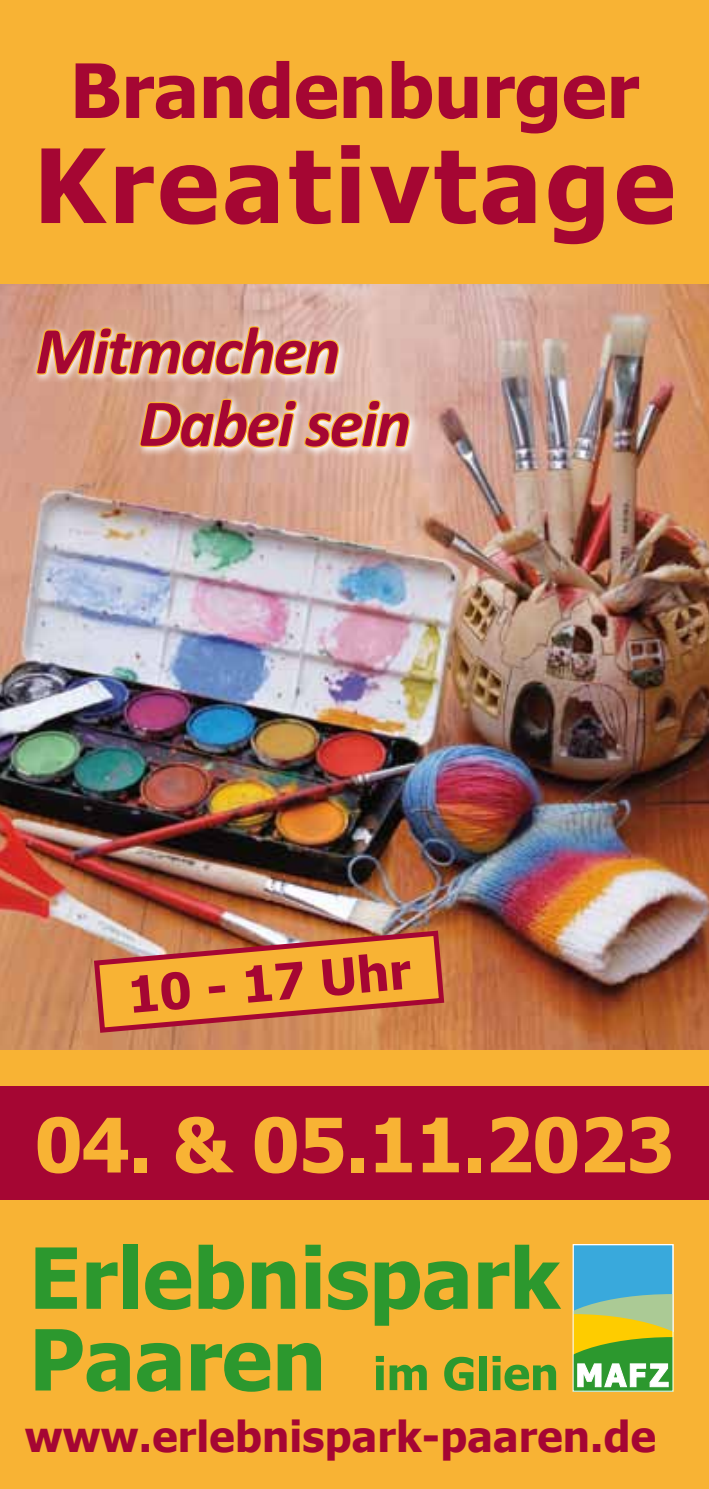
<style>
.page{position:relative;width:709px;height:1489px;background:#fff}
.page>*{position:absolute;margin:0;border:0;box-sizing:border-box;transform-origin:0 0}
.t1{font:700 102.5px "Tahoma";letter-spacing:.04em;color:#a50633}
.t2{font:700 75px "Tahoma";letter-spacing:-.01em;color:#f8b334}
.t3{font:700 75px "Tahoma";color:#a50633}
.t4{font:italic 700 67.5px/72.5px "Calibri";letter-spacing:-.03em;color:#a50633}
.t5{font:700 50px "Tahoma";color:#a50633}
.t6{font:700 42.5px "Tahoma";letter-spacing:.005em;color:#a50633}
</style>
<div class="page">
<div style="left:0;top:0;width:709px;height:1488px;background:#f8b334"></div>
<img style="left:0;top:284px;width:709px;height:765px">
<svg style="left:91px;top:927px;width:356px;height:108px"></svg>
<svg style="left:35px;top:1329px;width:95px;height:62px"></svg>
<svg style="left:137px;top:1342px;width:43px;height:49px"></svg>
<svg style="left:191px;top:1342px;width:79px;height:49px"></svg>
<svg style="left:278px;top:1343px;width:43px;height:47px"></svg>
<div style="left:573px;top:1244px;width:100px;height:111px;background:#39a9dc"></div>
<svg style="left:574px;top:1294px;width:97px;height:95px;background:#98be60"></svg>
<div style="left:572px;top:1243px;width:101px;height:148px;border:1px solid #fff"></div>
<svg style="left:35px;top:1247px;width:42px;height:61px"></svg>
<svg style="left:86px;top:1262px;width:32px;height:46px"></svg>
<div style="left:123px;top:1244px;width:14px;height:64px;background:#2c982e"></div>
<svg style="left:145px;top:1261px;width:46px;height:48px"></svg>
<svg style="left:199px;top:1244px;width:45px;height:65px"></svg>
<svg style="left:252px;top:1261px;width:43px;height:47px"></svg>
<svg style="left:305px;top:1244px;width:16px;height:64px"></svg>
<svg style="left:328px;top:1261px;width:40px;height:48px"></svg>
<svg style="left:375px;top:1261px;width:92px;height:64px"></svg>
<svg style="left:478px;top:1262px;width:31px;height:46px"></svg>
<svg style="left:515px;top:1244px;width:46px;height:64px"></svg>
<svg style="left:376px;top:1355px;width:51px;height:34px"></svg>
<svg style="left:444px;top:1356px;width:29px;height:34px"></svg>
<div style="left:479px;top:1355px;width:8px;height:34px;background:#2c982e"></div>
<svg style="left:492px;top:1355px;width:64px;height:35px"></svg>
<div style="left:0;top:1086px;width:709px;height:113px;background:#a50633"></div>
<svg style="left:32px;top:321px;width:387px;height:137px;background:#dbb1a5"></svg>
<svg style="left:35px;top:302px;width:376px;height:168px;background:#e0b698"></svg>
<h2 class="t3" style="left:70px;top:38px;width:570px">Brandenburger</h2>
<h1 class="t1" style="left:34px;top:114px;width:643px">Kreativtage</h1>
<h3 class="t4" style="left:139px;top:312px;width:274px;text-indent:-103px">Mitmachen<br>Dabei sein</h3>
<p class="t5" style="left:125px;top:960px;width:285px;rotate:-5deg">10 - 17 Uhr</p>
<h2 class="t2" style="left:35px;top:1092px;width:641px">04. &amp; 05.11.2023</h2>
<p class="t6" style="left:25px;top:1406px;width:632px">www.erlebnispark-paaren.de</p>
</div>
